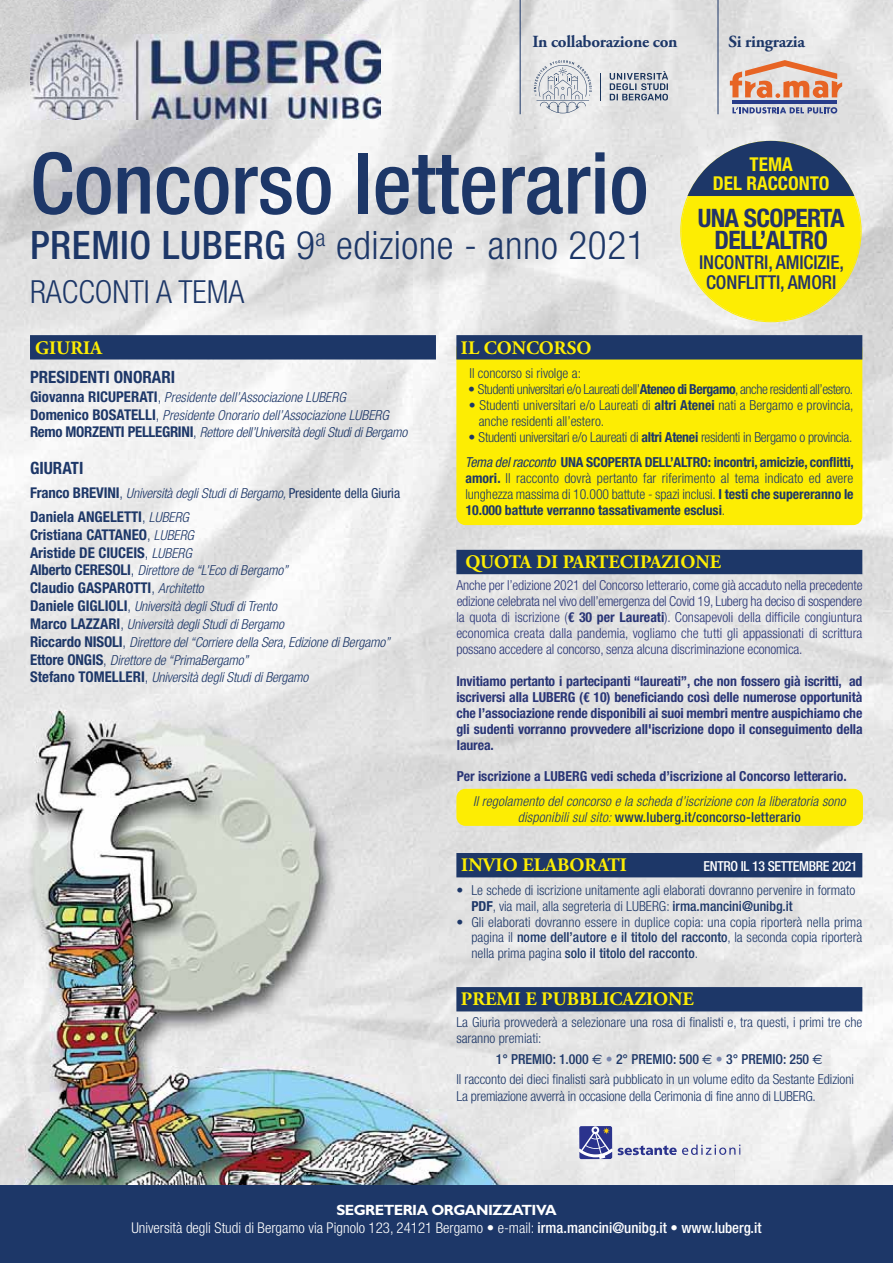
<style>
.page{position:relative;width:893px;height:1263px;background:#fff}
.page>*{position:absolute;margin:0;border:0;box-sizing:border-box;transform-origin:0 0}
.t1{font:500 condensed 84.9px "Helvetica Neue LT Std";color:#1d3768}
.t2{font:300 condensed 39.3px "Helvetica Neue LT Std";letter-spacing:.015em;color:#1d3768}
.t3{font:300 condensed 31.8px "Helvetica Neue LT Std";color:#1d3768}
.t4{font:700 condensed 25.5px/22px "Helvetica Neue LT Std";letter-spacing:-.025em;color:#233369;text-align:center}
.t5{font:700 19.05px "Adobe Garamond Pro";color:#fded03}
.t6{font:500 condensed 19.05px/20px "Helvetica Neue LT Std";letter-spacing:-.005em;color:#233369;text-align:center}
.t7{font:700 condensed 19.05px/18.6px "Helvetica Neue LT Std";color:#fded03;text-align:center}
.t8{font:700 16.95px "Adobe Garamond Pro";letter-spacing:-.015em;color:#1d3768}
.t9{font:700 condensed 16.95px "Helvetica Neue LT Std";color:#1d3768}
.t10{font:700 condensed 14.85px/17.9px "Helvetica Neue LT Std";color:#1d3768}
.t11{font:300 condensed 14.85px "Helvetica Neue LT Std";color:#fff}
.t12{font:700 14.85px "Gill Sans";letter-spacing:-.035em;color:#fff}
.t13{font:300 condensed 13.8px/15.9px "Helvetica Neue LT Std";color:#1d3768}
.t14{font:italic 300 condensed 13.8px/17.9px "Helvetica Neue LT Std";letter-spacing:-.01em;color:#1d3768}
.t15{font:300 condensed 13.8px/15.9px "Helvetica Neue LT Std";letter-spacing:-.01em;color:#293576;text-align:justify}
.t16{font:700 condensed 13.8px/15.9px "Helvetica Neue LT Std";color:#293576;text-align:justify}
.t17{font:300 condensed 13.8px/25.5px "Helvetica Neue LT Std";letter-spacing:-.02em;color:#1d3768}
.t18{font:italic 300 condensed 13.8px/15.9px "Helvetica Neue LT Std";letter-spacing:.01em;color:#1d3768;text-align:center}
.t19{font:300 condensed 13.8px "Helvetica Neue LT Std";letter-spacing:-.035em;color:#1d3768}
.t20{font:500 condensed 13.8px "Helvetica Neue LT Std";letter-spacing:-.025em;color:#fff}
.s1{font-weight:500}
.s2{font-weight:700;font-style:normal;font-size:14.85px}
.s3{font-style:normal;font-size:14.85px}
.s4{font-weight:400;font-style:normal}
.s5{font-weight:300}
.s6{font-weight:300;font-style:italic;font-size:13.8px}
.s7{font-weight:700}
.s8{font-weight:400;font-style:italic}
.s9{font-weight:500;font-style:normal}
.s10{font-family:"Euro Sans Std";font-weight:400;font-stretch:normal}
.s11{color:#7886af}
</style>
<div class="page">
<img style="left:0;top:105px;width:735px;height:1081px">
<img style="left:735px;top:0;width:158px;height:1186px">
<img style="left:0;top:0;width:51px;height:105px">
<img style="left:368px;top:0;width:369px;height:105px">
<img style="left:51px;top:0;width:317px;height:34px">
<div style="left:456px;top:340px;width:406px;height:185px;background:#fded03;border-radius:9px"></div>
<div style="left:0;top:1186px;width:893px;height:77px;background:#1d3768"></div>
<hr style="left:520px;top:0;width:1px;height:114px;background:#1d3768">
<hr style="left:718px;top:0;width:1px;height:114px;background:#1d3768">
<div style="left:30px;top:335px;width:406px;height:24px;background:#1d3768"></div>
<div style="left:456px;top:789px;width:407px;height:37px;background:#fded03;border-radius:9px"></div>
<div style="left:456px;top:335px;width:406px;height:24px;background:#1d3768"></div>
<div style="left:456px;top:550px;width:406px;height:24px;background:#1d3768"></div>
<div style="left:456px;top:853px;width:406px;height:24px;background:#1d3768"></div>
<div style="left:456px;top:987px;width:406px;height:24px;background:#1d3768"></div>
<svg style="left:618px;top:1144px;width:123px;height:11px"></svg>
<svg style="left:579px;top:1126px;width:33px;height:33px"></svg>
<svg style="left:600px;top:73px;width:1px;height:28px"></svg>
<svg style="left:610px;top:71px;width:58px;height:30px;background:#a6aeba"></svg>
<svg style="left:534px;top:60px;width:58px;height:53px;background:#d2d5d9"></svg>
<img style="left:30px;top:34px;width:350px;height:85px">
<hr style="left:732px;top:100px;width:105px;height:4px;background:#283c8a">
<svg style="left:732px;top:107px;width:105px;height:7px"></svg>
<svg style="left:730px;top:60px;width:112px;height:39px;background:#e3b198"></svg>
<svg style="left:680px;top:141px;width:182px;height:181px;background:#cac648"></svg>
<p class="t8" style="left:532px;top:32px;width:147px">In collaborazione con</p>
<p class="t8" style="left:729px;top:32px;width:78px">Si ringrazia</p>
<h1 class="t1" style="left:30px;top:152px;width:620px">Concorso letterario</h1>
<h2 class="t2" style="left:30px;top:231px;width:617px"><span class="s1">PREMIO LUBERG</span> 9<sup>a</sup> edizione - anno 2021</h2>
<h3 class="t3" style="left:30px;top:279px;width:216px">RACCONTI A TEMA</h3>
<h3 class="t5" style="left:35px;top:336px;width:68px">GIURIA</h3>
<p class="t9" style="left:30px;top:370px;width:147px">PRESIDENTI ONORARI</p>
<p class="t14" style="left:30px;top:389px;width:379px"><span class="s2">Giovanna RICUPERATI</span><span class="s3">,</span> Presidente dell’Associazione LUBERG<br><span class="s2">Domenico BOSATELLI</span><span class="s3">,</span> Presidente Onorario dell’Associazione LUBERG<br><span class="s2">Remo MORZENTI PELLEGRINI</span><span class="s3">,</span> Rettore dell’Università degli Studi di Bergamo</p>
<p class="t9" style="left:30px;top:461px;width:55px">GIURATI</p>
<p class="t14" style="left:30px;top:486px;width:372px"><span class="s2">Franco BREVINI</span><span class="s3">,</span> Università degli Studi di Bergamo, <span class="s4">Presidente della Giuria</span></p>
<p class="t10" style="left:30px;top:509px;width:165px">Daniela ANGELETTI<span class="s5">,</span> <span class="s6">LUBERG<br></span>Cristiana CATTANEO<span class="s5">,</span> <span class="s6">LUBERG<br></span>Aristide DE CIUCEIS<span class="s5">,</span> <span class="s6">LUBERG</span></p>
<p class="t14" style="left:30px;top:563px;width:260px"><span class="s2">Alberto CERESOLI</span><span class="s3">,</span> Direttore de “L’Eco di Bergamo”</p>
<p class="t10" style="left:30px;top:581px;width:175px">Claudio GASPAROTTI<span class="s5">,</span> <span class="s6">Architetto</span></p>
<p class="t14" style="left:30px;top:599px;width:362px"><span class="s2">Daniele GIGLIOLI</span><span class="s3">,</span> Università degli Studi di Trento<br><span class="s2">Marco LAZZARI</span><span class="s3">,</span> Università degli Studi di Bergamo<br><span class="s2">Riccardo NISOLI</span><span class="s3">,</span> Direttore del “Corriere della Sera, Edizione di Bergamo” <span class="s2">Ettore ONGIS</span><span class="s3">,</span> Direttore de “PrimaBergamo”<br><span class="s2">Stefano TOMELLERI</span><span class="s3">,</span> Università degli Studi di Bergamo</p>
<h3 class="t7" style="left:713px;top:157px;width:118px">TEMA<br>DEL RACCONTO</h3>
<h3 class="t4" style="left:698px;top:210px;width:148px">UNA SCOPERTA<br>DELL’ALTRO</h3>
<h3 class="t6" style="left:699px;top:254px;width:147px">INCONTRI, AMICIZIE,<br>CONFLITTI, AMORI</h3>
<h3 class="t5" style="left:461px;top:336px;width:132px">IL CONCORSO</h3>
<p class="t13" style="left:470px;top:367px;width:113px">Il concorso si rivolge a:</p>
<p class="t19" style="left:468px;top:384px;width:386px">• Studenti universitari e/o Laureati dell’<span class="s7">Ateneo di Bergamo</span>, anche residenti all’estero.</p>
<p class="t13" style="left:479px;top:398px;width:376px;text-indent:-10px">• Studenti universitari e/o Laureati di <span class="s7">altri Atenei</span> nati a Bergamo e provincia, anche residenti all’estero.</p>
<p class="t17" style="left:465px;top:425px;width:390px">• Studenti universitari e/o Laureati di <span class="s7">altri Atenei</span> residenti in Bergamo o provincia.<br><span class="s8">Tema del racconto</span> <span class="s7">UNA SCOPERTA DELL’ALTRO: incontri, amicizie, conflitti,</span></p>
<p class="t13" style="left:465px;top:472px;width:390px;text-align:justify"><span class="s7">amori.</span> Il racconto dovrà pertanto far riferimento al tema indicato ed avere lunghezza massima di 10.000 battute - spazi inclusi. <span class="s7">I testi che supereranno le 10.000 battute verranno tassativamente esclusi</span>.</p>
<h3 class="t5" style="left:465px;top:550px;width:257px">QUOTA DI PARTECIPAZIONE</h3>
<p class="t15" style="left:456px;top:579px;width:408px">Anche per l’edizione 2021 del Concorso letterario, come già accaduto nella precedente edizione celebrata nel vivo dell’emergenza del Covid 19, Luberg ha deciso di sospendere la quota di iscrizione (<span class="s7">€ 30 per Laureati</span>). Consapevoli della difficile congiuntura economica creata dalla pandemia, vogliamo che tutti gli appassionati di scrittura possano accedere al concorso, senza alcuna discriminazione economica.</p>
<p class="t16" style="left:456px;top:675px;width:408px">Invitiamo pertanto i partecipanti “laureati”, che non fossero già iscritti, ad iscriversi alla LUBERG (€ 10) beneficiando così delle numerose opportunità che l’associazione rende disponibili ai suoi membri mentre auspichiamo che gli sudenti vorranno provvedere all'iscrizione dopo il conseguimento della laurea.</p>
<p class="t16" style="left:457px;top:770px;width:391px">Per iscrizione a LUBERG vedi scheda d’iscrizione al Concorso letterario.</p>
<p class="t18" style="left:473px;top:794px;width:374px">Il regolamento del concorso e la scheda d’iscrizione con la liberatoria sono disponibili sul sito: <span class="s9">www.luberg.it/concorso-letterario</span></p>
<h3 class="t5" style="left:461px;top:854px;width:167px">INVIO ELABORATI</h3>
<p class="t20" style="left:703px;top:861px;width:156px">ENTRO IL 13 SETTEMBRE 2021</p>
<p class="t13" style="left:471px;top:883px;width:385px;text-indent:-15px">• Le schede di iscrizione unitamente agli elaborati dovranno pervenire in formato<br><span class="s7">PDF</span>, via mail, alla segreteria di LUBERG: <span class="s1">irma.mancini@unibg.it</span></p>
<p class="t13" style="left:471px;top:915px;width:392px;text-align:justify;text-indent:-15px">• Gli elaborati dovranno essere in duplice copia: una copia riporterà nella prima pagina il <span class="s1">nome dell’autore e il titolo del racconto</span>, la seconda copia riporterà nella prima pagina <span class="s1">solo il titolo del racconto</span>.</p>
<h3 class="t5" style="left:461px;top:988px;width:234px">PREMI E PUBBLICAZIONE</h3>
<p class="t13" style="left:456px;top:1015px;width:407px">La Giuria provvederà a selezionare una rosa di finalisti e, tra questi, i primi tre che saranno premiati:</p>
<p class="t13" style="left:456px;top:1050px;width:399px;line-height:20.1px;text-indent:39px"><span class="s1">1° PREMIO: 1.000</span> <span class="s10">€</span> <span class="s11">•</span> <span class="s1">2° PREMIO: 500</span> <span class="s10">€</span> <span class="s11">•</span> <span class="s1">3° PREMIO: 250</span> <span class="s10">€<br></span>Il racconto dei dieci finalisti sarà pubblicato in un volume edito da Sestante Edizioni</p>
<p class="t13" style="left:456px;top:1090px;width:361px">La premiazione avverrà in occasione della Cerimonia di fine anno di LUBERG.</p>
<p class="t12" style="left:336px;top:1205px;width:222px">SEGRETERIA ORGANIZZATIVA</p>
<p class="t11" style="left:131px;top:1222px;width:632px">Università degli Studi di Bergamo via Pignolo 123, 24121 Bergamo • e-mail: <span class="s1">irma.mancini@unibg.it</span> • <span class="s1">www.luberg.it</span></p>
</div>
